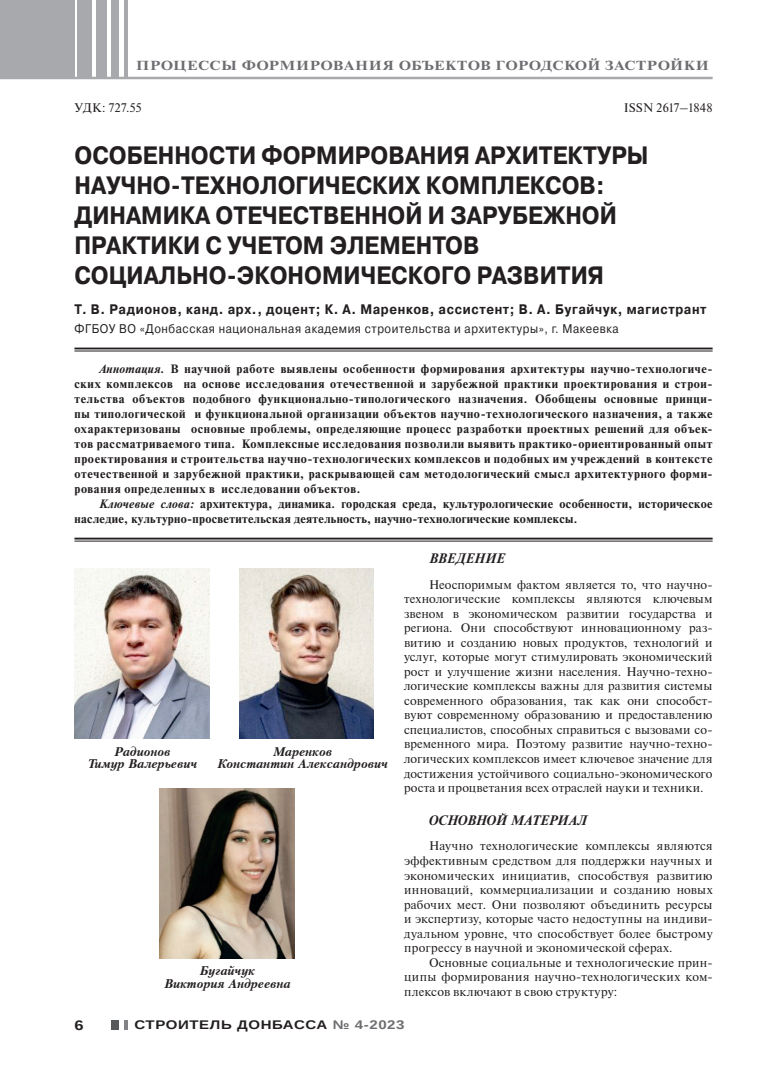
<style>
.page{position:relative;width:780px;height:1088px;background:#fff}
.page>*{position:absolute;margin:0;border:0;box-sizing:border-box;transform-origin:0 0}
.t1{font:700 25px/30px "Pragmatica C";color:#231f20;scale:.9 1}
.t2{font:700 13.75px "Pragmatica C";letter-spacing:.05em;color:#231f20;scale:.9 1}
.t3{font:italic 700 13.75px "Newton";letter-spacing:.015em;color:#231f20}
.t4{font:700 13.75px "Arimo";color:#231f20;scale:1.2 1}
.t5{font:700 13.12px "Newton";letter-spacing:.04em;color:#6c6d70;scale:1.2 1}
.t6{font:12.5px/14.5px "Newton";letter-spacing:.01em;color:#231f20;text-align:justify}
.t7{font:italic 700 12.5px/12.5px "Petersburg CTT";color:#231f20;text-align:center}
.t8{font:12.5px "Pragmatica C";letter-spacing:.05em;color:#231f20;scale:.9 1}
.t9{font:700 12.5px "Arimo";letter-spacing:.04em;color:#231f20;scale:1.2 1}
.t10{font:700 12.12px/15px "Newton";letter-spacing:.025em;color:#231f20;text-align:justify}
.s1{font-style:italic}
.s2{color:#6c6d70}
</style>
<div class="page">
<div style="left:0;top:0;width:74px;height:78px;background:#a8a9ad"></div>
<div style="left:78px;top:0;width:14px;height:78px;background:#a8a9ad"></div>
<div style="left:96px;top:0;width:11px;height:78px;background:#a8a9ad"></div>
<div style="left:111px;top:0;width:7px;height:78px;background:#a8a9ad"></div>
<hr style="left:124px;top:0;width:3px;height:78px;background:#a8a9ad">
<div style="left:111px;top:1020px;width:7px;height:9px;background:#57585a"></div>
<svg style="left:124px;top:1020px;width:3px;height:9px"></svg>
<hr style="left:0;top:77px;width:712px;height:2px;background:#a8a9ad">
<hr style="left:74px;top:348px;width:638px;height:1px;background:#231f20">
<hr style="left:74px;top:351px;width:638px;height:1px;background:#231f20">
<hr style="left:74px;top:538px;width:638px;height:1px;background:#231f20">
<hr style="left:74px;top:541px;width:638px;height:1px;background:#231f20">
<img style="left:160px;top:788px;width:134px;height:170px">
<img style="left:75px;top:568px;width:134px;height:170px">
<img style="left:239px;top:568px;width:134px;height:170px">
<p class="t5" style="left:136px;top:57px;width:478px">ПРОЦЕССЫ ФОРМИРОВАНИЯ ОБЪЕКТОВ ГОРОДСКОЙ ЗАСТРОЙКИ</p>
<p class="t6" style="left:74px;top:100px;width:69px">УДК: 727.55</p>
<h1 class="t1" style="left:74px;top:141px;width:639px">ОСОБЕННОСТИ ФОРМИРОВАНИЯ АРХИТЕКТУРЫ НАУЧНО-ТЕХНОЛОГИЧЕСКИХ КОМПЛЕКСОВ:<br>ДИНАМИКА ОТЕЧЕСТВЕННОЙ И ЗАРУБЕЖНОЙ ПРАКТИКИ С УЧЕТОМ ЭЛЕМЕНТОВ СОЦИАЛЬНО-ЭКОНОМИЧЕСКОГО РАЗВИТИЯ</h1>
<p class="t2" style="left:74px;top:302px;width:704px">Т. В. Радионов, канд. арх., доцент; К. А. Маренков, ассистент; В. А. Бугайчук, магистрант</p>
<p class="t8" style="left:74px;top:322px;width:606px">ФГБОУ ВО «Донбасская национальная академия строительства и архитектуры», г. Макеевка</p>
<p class="t10" style="left:74px;top:362px;width:639px;text-indent:25px"><span class="s1">Аннотация.</span> В научной работе выявлены особенности формирования архитектуры научно-технологиче&shy;ских комплексов на основе исследования отечественной и зарубежной практики проектирования и строи&shy;тельства объектов подобного функционально-типологического назначения. Обобщены основные принци&shy;пы типологической и функциональной организации объектов научно-технологического назначения, а также охарактеризованы основные проблемы, определяющие процесс разработки проектных решений для объек&shy;тов рассматриваемого типа. Комплексные исследования позволили выявить практико-ориентированный опыт проектирования и строительства научно-технологических комплексов и подобных им учреждений в контексте отечественной и зарубежной практики, раскрывающей сам методологический смысл архитектурного форми&shy;рования определенных в исследовании объектов.</p>
<p class="t10" style="left:74px;top:497px;width:639px;text-indent:25px"><span class="s1">Ключевые слова:</span> архитектура, динамика. городская среда, культурологические особенности, историческое наследие, культурно-просветительская деятельность, научно-технологические комплексы.</p>
<p class="t3" style="left:429px;top:549px;width:77px">ВВЕДЕНИЕ</p>
<p class="t6" style="left:404px;top:576px;width:310px;text-indent:25px">Неоспоримым фактом является то, что научно&shy;технологические комплексы являются ключевым звеном в экономическом развитии государства и региона. Они способствуют инновационному раз&shy;витию и созданию новых продуктов, технологий и услуг, которые могут стимулировать экономический рост и улучшение жизни населения. Научно-техно&shy;логические комплексы важны для развития системы современного образования, так как они способст&shy;вуют современному образованию и предоставлению специалистов, способных справиться с вызовами со&shy;временного мира. Поэтому развитие научно-техно&shy;логических комплексов имеет ключевое значение для достижения устойчивого социально-экономического роста и процветания всех отраслей науки и техники.</p>
<p class="t3" style="left:429px;top:811px;width:159px">ОСНОВНОЙ МАТЕРИАЛ</p>
<p class="t6" style="left:404px;top:838px;width:310px;text-indent:25px">Научно технологические комплексы являются эффективным средством для поддержки научных и экономических инициатив, способствуя развитию инноваций, коммерциализации и созданию новых рабочих мест. Они позволяют объединить ресурсы и экспертизу, которые часто недоступны на индиви&shy;дуальном уровне, что способствует более быстрому прогрессу в научной и экономической сферах.</p>
<p class="t6" style="left:404px;top:955px;width:310px;text-indent:25px">Основные социальные и технологические прин&shy;ципы формирования научно-технологических ком&shy;плексов включают в свою структуру:</p>
<p class="t6" style="left:624px;top:100px;width:90px">ISSN 2617–1848</p>
<p class="t7" style="left:88px;top:745px;width:111px">Радионов<br>Тимур Валерьевич</p>
<p class="t7" style="left:217px;top:745px;width:172px">Маренков<br>Константин Александрович</p>
<p class="t7" style="left:164px;top:964px;width:128px">Бугайчук<br>Виктория Андреевна</p>
<p class="t4" style="left:74px;top:1016px;width:9px">6</p>
<p class="t9" style="left:134px;top:1016px;width:226px">СТРОИТЕЛЬ ДОНБАССА <span class="s2">№ 4-2023</span></p>
</div>
